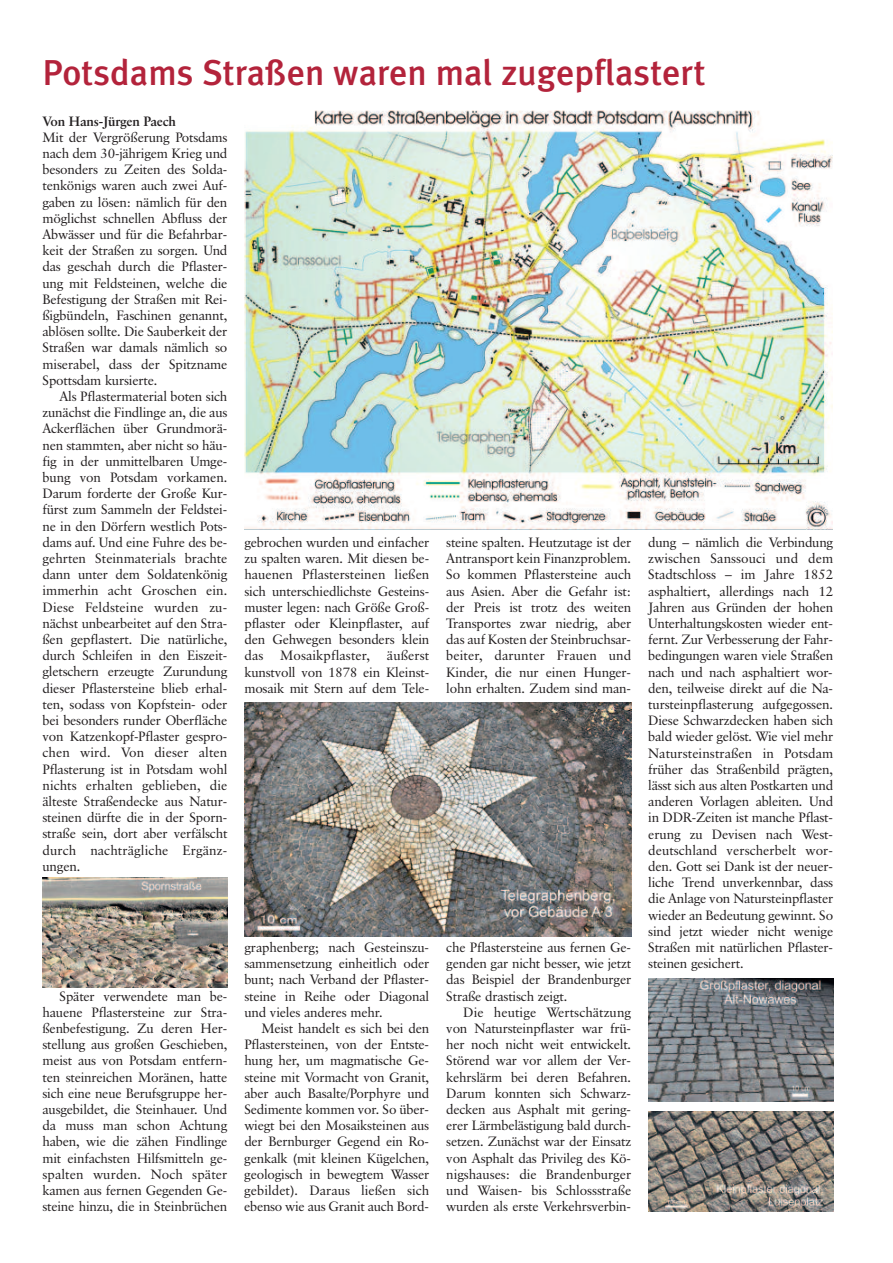
<style>
.page{position:relative;width:893px;height:1263px;background:#fff}
.page>*{position:absolute;margin:0;border:0;box-sizing:border-box;transform-origin:0 0}
.t1{font:500 36px "Meta Plus";color:#b3233b}
.t2{font:13.5px/16.2px "Classical Garamond BT";letter-spacing:-.015em;color:#231f20;text-align:justify}
.t3{font:700 13.5px "Classical Garamond BT";letter-spacing:-.015em;color:#231f20}
</style>
<div class="page">
<img style="left:43px;top:878px;width:184px;height:109px">
<img style="left:648px;top:1111px;width:185px;height:101px">
<img style="left:648px;top:978px;width:185px;height:124px">
<img style="left:244px;top:702px;width:387px;height:234px">
<img style="left:244px;top:111px;width:589px;height:418px">
<h1 class="t1" style="left:43px;top:51px;width:665px">Potsdams Straßen waren mal zugepflastert</h1>
<p class="t3" style="left:43px;top:115px;width:135px">Von Hans-Jürgen Paech</p>
<p class="t2" style="left:43px;top:130px;width:186px">Mit der Vergrößerung Potsdams nach dem 30-jährigem Krieg und besonders zu Zeiten des Solda&shy;tenkönigs waren auch zwei Auf&shy;gaben zu lösen: nämlich für den möglichst schnellen Abfluss der Abwässer und für die Befahrbar&shy;keit der Straßen zu sorgen. Und das geschah durch die Pflaster&shy;ung mit Feldsteinen, welche die Befestigung der Straßen mit Rei&shy;ßigbündeln, Faschinen genannt, ablösen sollte. Die Sauberkeit der Straßen war damals nämlich so miserabel, dass der Spitzname Spottsdam kursierte.</p>
<p class="t2" style="left:42px;top:389px;width:186px;text-indent:17px">Als Pflastermaterial boten sich zunächst die Findlinge an, die aus Ackerflächen über Grundmorä&shy;nen stammten, aber nicht so häu&shy;fig in der unmittelbaren Umge&shy;bung von Potsdam vorkamen.<br>Darum forderte der Große Kur&shy;fürst zum Sammeln der Feldstei&shy;ne in den Dörfern westlich Pots&shy;dams auf. Und eine Fuhre des be&shy;gehrten Steinmaterials brachte dann unter dem Soldatenkönig immerhin acht Groschen ein.<br>Diese Feldsteine wurden zu&shy;nächst unbearbeitet auf den Stra&shy;ßen gepflastert. Die natürliche, durch Schleifen in den Eiszeit&shy;gletschern erzeugte Zurundung dieser Pflastersteine blieb erhal&shy;ten, sodass von Kopfstein- oder bei besonders runder Oberfläche von Katzenkopf-Pflaster gespro&shy;chen wird. Von dieser alten Pflasterung ist in Potsdam wohl nichts erhalten geblieben, die älteste Straßendecke aus Natur&shy;steinen dürfte die in der Sporn&shy;straße sein, dort aber verfälscht durch nachträgliche Ergänz&shy;ungen.</p>
<p class="t2" style="left:42px;top:989px;width:187px;text-indent:17px">Später verwendete man be&shy;hauene Pflastersteine zur Stra&shy;ßenbefestigung. Zu deren Her&shy;stellung aus großen Geschieben, meist aus von Potsdam entfern&shy;ten steinreichen Moränen, hatte sich eine neue Berufsgruppe her&shy;ausgebildet, die Steinhauer. Und da muss man schon Achtung haben, wie die zähen Findlinge mit einfachsten Hilfsmitteln ge&shy;spalten wurden. Noch später kamen aus fernen Gegenden Ge&shy;steine hinzu, die in Steinbrüchen</p>
<p class="t2" style="left:244px;top:535px;width:186px">gebrochen wurden und einfacher zu spalten waren. Mit diesen be&shy;hauenen Pflastersteinen ließen sich unterschiedlichste Gesteins&shy;muster legen: nach Größe Groß&shy;pflaster oder Kleinpflaster, auf den Gehwegen besonders klein das Mosaikpflaster, äußerst kunstvoll von 1878 ein Kleinst&shy;mosaik mit Stern auf dem Tele-</p>
<p class="t2" style="left:446px;top:535px;width:186px">steine spalten. Heutzutage ist der Antransport kein Finanzproblem.<br>So kommen Pflastersteine auch aus Asien. Aber die Gefahr ist: der Preis ist trotz des weiten Transportes zwar niedrig, aber das auf Kosten der Steinbruchsar&shy;beiter, darunter Frauen und Kinder, die nur einen Hunger&shy;lohn erhalten. Zudem sind man-</p>
<p class="t2" style="left:244px;top:940px;width:186px">graphenberg; nach Gesteinszu&shy;sammensetzung einheitlich oder bunt; nach Verband der Pflaster&shy;steine in Reihe oder Diagonal und vieles anderes mehr.</p>
<p class="t2" style="left:244px;top:1021px;width:187px;text-indent:17px">Meist handelt es sich bei den Pflastersteinen, von der Entste&shy;hung her, um magmatische Ge&shy;steine mit Vormacht von Granit, aber auch Basalte/Porphyre und Sedimente kommen vor. So über&shy;wiegt bei den Mosaiksteinen aus der Bernburger Gegend ein Ro&shy;genkalk (mit kleinen Kügelchen, geologisch in bewegtem Wasser gebildet). Daraus ließen sich ebenso wie aus Granit auch Bord-</p>
<p class="t2" style="left:446px;top:940px;width:186px">che Pflastersteine aus fernen Ge&shy;genden gar nicht besser, wie jetzt das Beispiel der Brandenburger Straße drastisch zeigt.</p>
<p class="t2" style="left:446px;top:1005px;width:186px;text-indent:17px">Die heutige Wertschätzung von Natursteinpflaster war frü&shy;her noch nicht weit entwickelt.<br>Störend war vor allem der Ver&shy;kehrslärm bei deren Befahren.<br>Darum konnten sich Schwarz&shy;decken aus Asphalt mit gering&shy;erer Lärmbelästigung bald durch&shy;setzen. Zunächst war der Einsatz von Asphalt das Privileg des Kö&shy;nigshauses: die Brandenburger und Waisen- bis Schlossstraße wurden als erste Verkehrsverbin-</p>
<p class="t2" style="left:648px;top:535px;width:186px">dung – nämlich die Verbindung zwischen Sanssouci und dem Stadtschloss – im Jahre 1852 asphaltiert, allerdings nach 12<br>Jahren aus Gründen der hohen Unterhaltungskosten wieder ent&shy;fernt. Zur Verbesserung der Fahr&shy;bedingungen waren viele Straßen nach und nach asphaltiert wor&shy;den, teilweise direkt auf die Na&shy;tursteinpflasterung aufgegossen.<br>Diese Schwarzdecken haben sich bald wieder gelöst. Wie viel mehr Natursteinstraßen in Potsdam früher das Straßenbild prägten, lässt sich aus alten Postkarten und anderen Vorlagen ableiten. Und in DDR-Zeiten ist manche Pflast&shy;erung zu Devisen nach West&shy;deutschland verscherbelt wor&shy;den. Gott sei Dank ist der neuer&shy;liche Trend unverkennbar, dass die Anlage von Natursteinpflaster wieder an Bedeutung gewinnt. So sind jetzt wieder nicht wenige Straßen mit natürlichen Pflaster&shy;steinen gesichert.</p>
</div>
